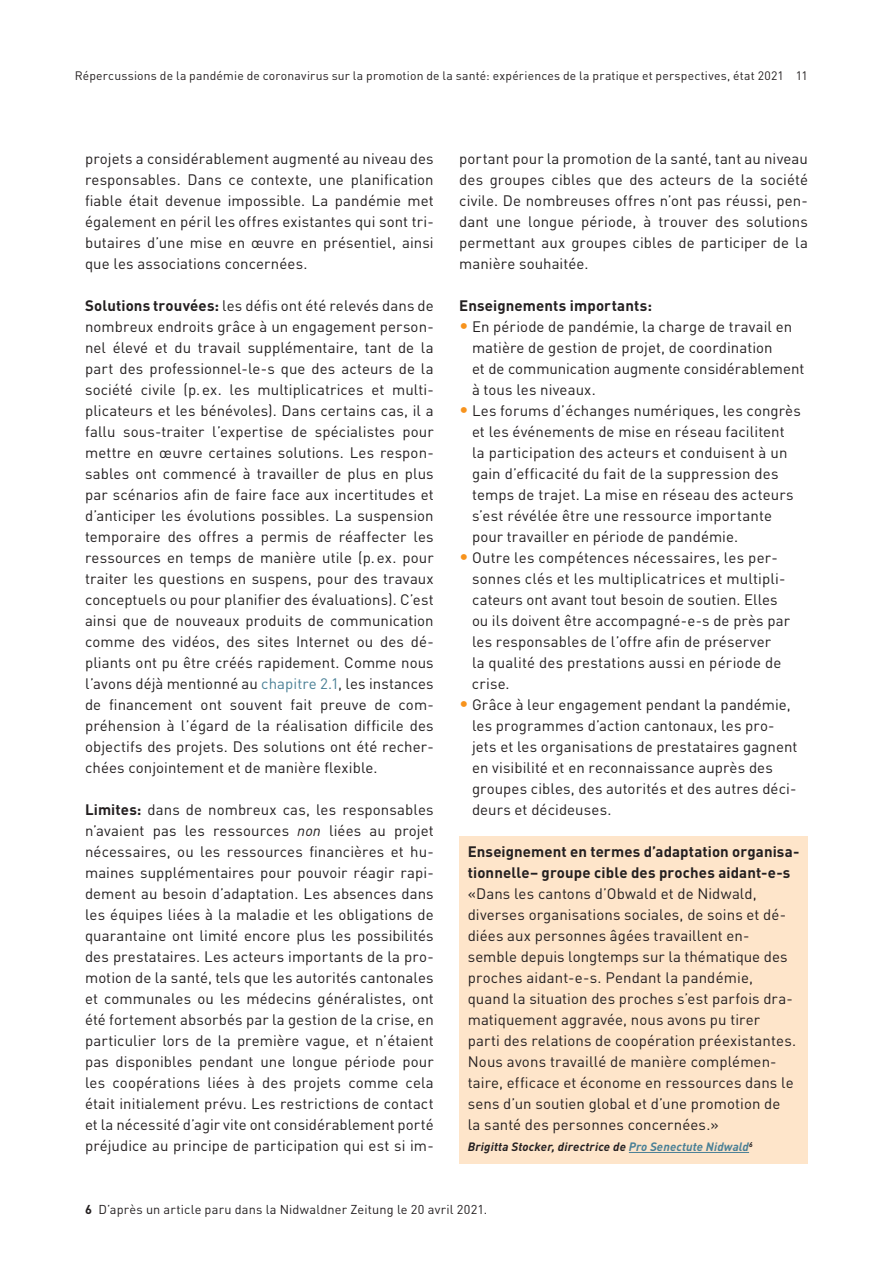
<style>
.page{position:relative;width:893px;height:1263px;background:#fff}
.page>*{position:absolute;margin:0;border:0;box-sizing:border-box;transform-origin:0 0}
.t1{font:15px/21px "DIN Pro";letter-spacing:.005em;color:#231f20}
.t2{font:700 15px/21px "DIN Pro";letter-spacing:.01em;color:#231f20}
.t3{font:12.75px "DIN Pro";letter-spacing:.015em;color:#231f20}
.t4{font:12.15px "DIN Pro";letter-spacing:.015em;color:#231f20}
.t5{font:italic 700 12px "DIN Pro";letter-spacing:.01em;color:#231f20}
.s1{font-weight:700}
.s2{color:#4a8096}
.s3{font-style:italic}
.s4{font-size:18px;color:#f7931d}
</style>
<div class="page">
<div style="left:459px;top:836px;width:349px;height:327px;background:#fee5ca"></div>
<hr style="left:629px;top:1152px;width:120px;height:1px;background:#4a8096">
<p class="t4" style="left:75px;top:67px;width:735px">Répercussions de la pandémie de coronavirus sur la promotion de la santé: expériences de la pratique et perspectives, état 2021 11</p>
<p class="t1" style="left:85px;top:147px;width:350px;text-align:justify">projets a considérablement augmenté au niveau des responsables. Dans ce contexte, une planification fiable était devenue impossible. La pandémie met également en péril les offres existantes qui sont tri&shy;butaires d’une mise en œuvre en présentiel, ainsi que les associations concernées.</p>
<p class="t1" style="left:85px;top:294px;width:350px"><span class="s1">Solutions trouvées:</span> les défis ont été relevés dans de nombreux endroits grâce à un engagement person&shy;nel élevé et du travail supplémentaire, tant de la part des professionnel-le-s que des acteurs de la société civile (p.ex. les multiplicatrices et multi&shy;plicateurs et les bénévoles). Dans certains cas, il a fallu sous-traiter l’expertise de spécialistes pour mettre en œuvre certaines solutions. Les respon&shy;sables ont commencé à travailler de plus en plus par scénarios afin de faire face aux incertitudes et d’anticiper les évolutions possibles. La suspension temporaire des offres a permis de réaffecter les ressources en temps de manière utile (p.ex. pour traiter les questions en suspens, pour des travaux conceptuels ou pour planifier des évaluations). C’est ainsi que de nouveaux produits de communication comme des vidéos, des sites Internet ou des dé&shy;pliants ont pu être créés rapidement. Comme nous l’avons déjà mentionné au <span class="s2">chapitre 2.1</span>, les instances de financement ont souvent fait preuve de com&shy;préhension à l’égard de la réalisation difficile des objectifs des projets. Des solutions ont été recher&shy;chées conjointement et de manière flexible.</p>
<p class="t1" style="left:85px;top:798px;width:350px;text-align:justify"><span class="s1">Limites:</span> dans de nombreux cas, les responsables n’avaient pas les ressources <span class="s3">non</span> liées au projet nécessaires, ou les ressources financières et hu&shy;maines supplémentaires pour pouvoir réagir rapi&shy;dement au besoin d’adaptation. Les absences dans les équipes liées à la maladie et les obligations de quarantaine ont limité encore plus les possibilités des prestataires. Les acteurs importants de la pro&shy;motion de la santé, tels que les autorités cantonales et communales ou les médecins généralistes, ont été fortement absorbés par la gestion de la crise, en particulier lors de la première vague, et n’étaient pas disponibles pendant une longue période pour les coopérations liées à des projets comme cela était initialement prévu. Les restrictions de contact et la nécessité d’agir vite ont considérablement porté préjudice au principe de participation qui est si im-</p>
<p class="t1" style="left:459px;top:147px;width:350px;text-align:justify">portant pour la promotion de la santé, tant au niveau des groupes cibles que des acteurs de la société civile. De nombreuses offres n’ont pas réussi, pen&shy;dant une longue période, à trouver des solutions permettant aux groupes cibles de participer de la manière souhaitée.</p>
<p class="t2" style="left:459px;top:294px;width:194px">Enseignements importants:</p>
<p class="t1" style="left:472px;top:315px;width:334px;text-indent:-13px"><span class="s4">•</span> En période de pandémie, la charge de travail en matière de gestion de projet, de coordination<br>et de communication augmente considérablement à tous les niveaux.</p>
<p class="t1" style="left:472px;top:399px;width:330px;text-indent:-13px"><span class="s4">•</span> Les forums d’échanges numériques, les congrès et les événements de mise en réseau facilitent la participation des acteurs et conduisent à un gain d’efficacité du fait de la suppression des temps de trajet. La mise en réseau des acteurs s’est révélée être une ressource importante pour travailler en période de pandémie.</p>
<p class="t1" style="left:472px;top:546px;width:320px;text-indent:-13px"><span class="s4">•</span> Outre les compétences nécessaires, les per&shy;sonnes clés et les multiplicatrices et multipli&shy;cateurs ont avant tout besoin de soutien. Elles ou ils doivent être accompagné-e-s de près par les responsables de l’offre afin de préserver<br>la qualité des prestations aussi en période de crise.</p>
<p class="t1" style="left:472px;top:693px;width:327px;text-indent:-13px"><span class="s4">•</span> Grâce à leur engagement pendant la pandémie, les programmes d’action cantonaux, les pro&shy;jets et les organisations de prestataires gagnent en visibilité et en reconnaissance auprès des groupes cibles, des autorités et des autres déci&shy;deurs et décideuses.</p>
<p class="t2" style="left:468px;top:840px;width:333px">Enseignement en termes d’adaptation organisa&shy;tionnelle– groupe cible des proches aidant-e-s</p>
<p class="t1" style="left:468px;top:882px;width:330px">«Dans les cantons d’Obwald et de Nidwald, diverses organisations sociales, de soins et dé&shy;diées aux personnes âgées travaillent en&shy;semble depuis longtemps sur la thématique des proches aidant-e-s. Pendant la pandémie, quand la situation des proches s’est parfois dra&shy;matiquement aggravée, nous avons pu tirer<br>parti des relations de coopération préexistantes.<br>Nous avons travaillé de manière complémen&shy;taire, efficace et économe en ressources dans le sens d’un soutien global et d’une promotion de la santé des personnes concernées.»</p>
<p class="t5" style="left:468px;top:1138px;width:286px">Brigitta Stocker, directrice de <span class="s2">Pro Senectute Nidwald</span><sup>6</sup></p>
<p class="t3" style="left:85px;top:1200px;width:404px"><span class="s1">6</span> D’après un article paru dans la Nidwaldner Zeitung le 20 avril 2021.</p>
</div>
